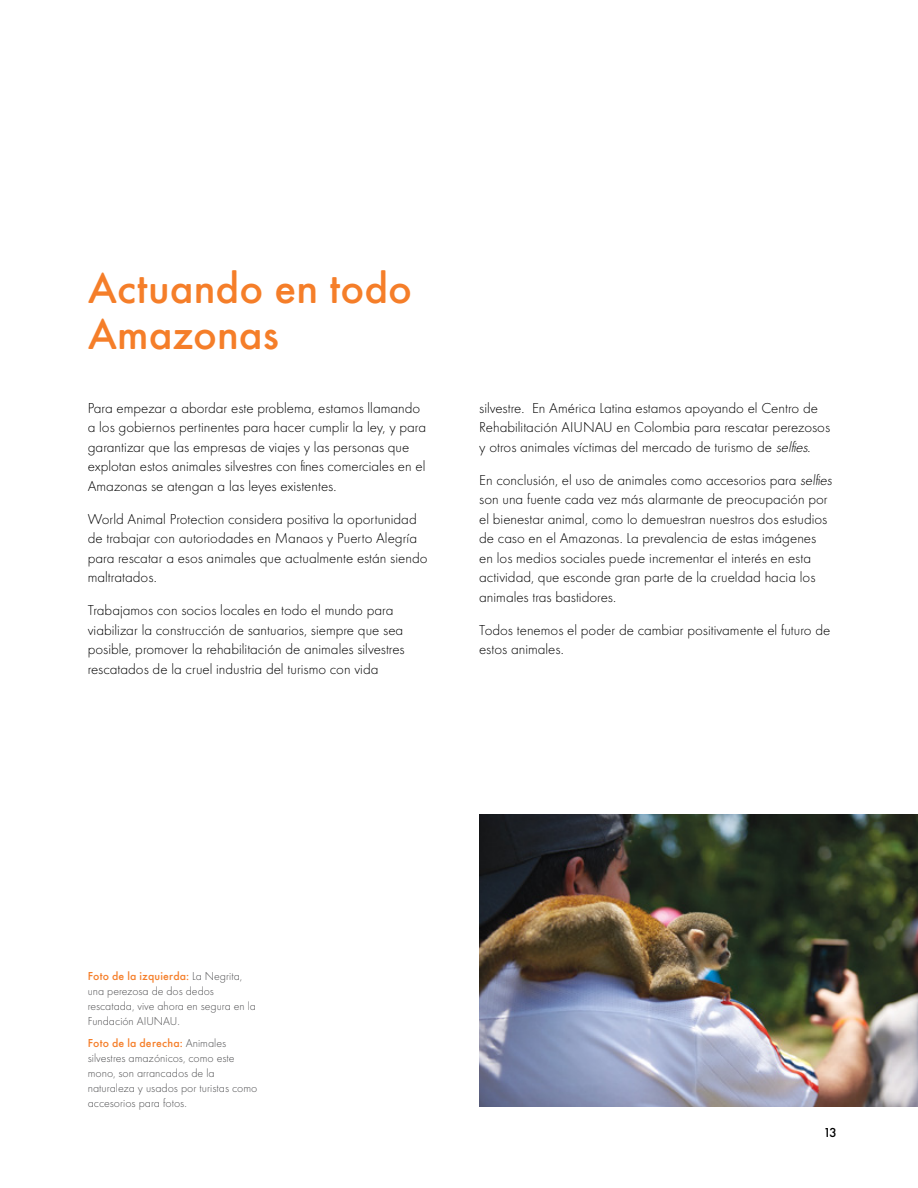
<style>
.page{position:relative;width:918px;height:1188px;background:#fff}
.page>*{position:absolute;margin:0;border:0;box-sizing:border-box;transform-origin:0 0}
.t1{font:500 45px/46.5px "Futura Round";color:#f57e29}
.t2{font:300 15px/19.5px "Futura Round";color:#000}
.t3{font:500 13.5px "Futura Round";color:#000}
.t4{font:300 12px/15px "Futura Round";color:#4d4d4f}
.s1{font-style:italic}
.s2{font-weight:500;color:#f57e29}
</style>
<div class="page">
<img style="left:479px;top:815px;width:439px;height:292px">
<h1 class="t1" style="left:88px;top:261px;width:326px">Actuando en todo<br>Amazonas</h1>
<p class="t2" style="left:88px;top:398px;width:340px">Para empezar a abordar este problema, estamos llamando a los gobiernos pertinentes para hacer cumplir la ley, y para garantizar que las empresas de viajes y las personas que explotan estos animales silvestres con fines comerciales en el Amazonas se atengan a las leyes existentes.</p>
<p class="t2" style="left:88px;top:509px;width:341px">World Animal Protection considera positiva la oportunidad de trabajar con autoriodades en Manaos y Puerto Alegría para rescatar a esos animales que actualmente están siendo maltratados.</p>
<p class="t2" style="left:88px;top:600px;width:318px">Trabajamos con socios locales en todo el mundo para viabilizar la construcción de santuarios, siempre que sea posible, promover la rehabilitación de animales silvestres rescatados de la cruel industria del turismo con vida</p>
<p class="t2" style="left:479px;top:398px;width:352px">silvestre. En América Latina estamos apoyando el Centro de<br>Rehabilitación AIUNAU en Colombia para rescatar perezosos y otros animales víctimas del mercado de turismo de <span class="s1">selfies</span>.</p>
<p class="t2" style="left:479px;top:470px;width:357px">En conclusión, el uso de animales como accesorios para selfies son una fuente cada vez más alarmante de preocupación por el bienestar animal, como lo demuestran nuestros dos estudios de caso en el Amazonas. La prevalencia de estas imágenes<br>en los medios sociales puede incrementar el interés en esta actividad, que esconde gran parte de la crueldad hacia los animales tras bastidores.</p>
<p class="t2" style="left:479px;top:620px;width:353px">Todos tenemos el poder de cambiar positivamente el futuro de estos animales.</p>
<p class="t4" style="left:88px;top:968px;width:170px"><span class="s2">Foto de la izquierda:</span> La Negrita, una perezosa de dos dedos rescatada, vive ahora en segura en la<br>Fundación AIUNAU.</p>
<p class="t4" style="left:88px;top:1035px;width:171px"><span class="s2">Foto de la derecha:</span> Animales silvestres amazónicos, como este mono, son arrancados de la naturaleza y usados por turistas como accesorios para fotos.</p>
<p class="t3" style="left:825px;top:1123px;width:14px">13</p>
</div>
